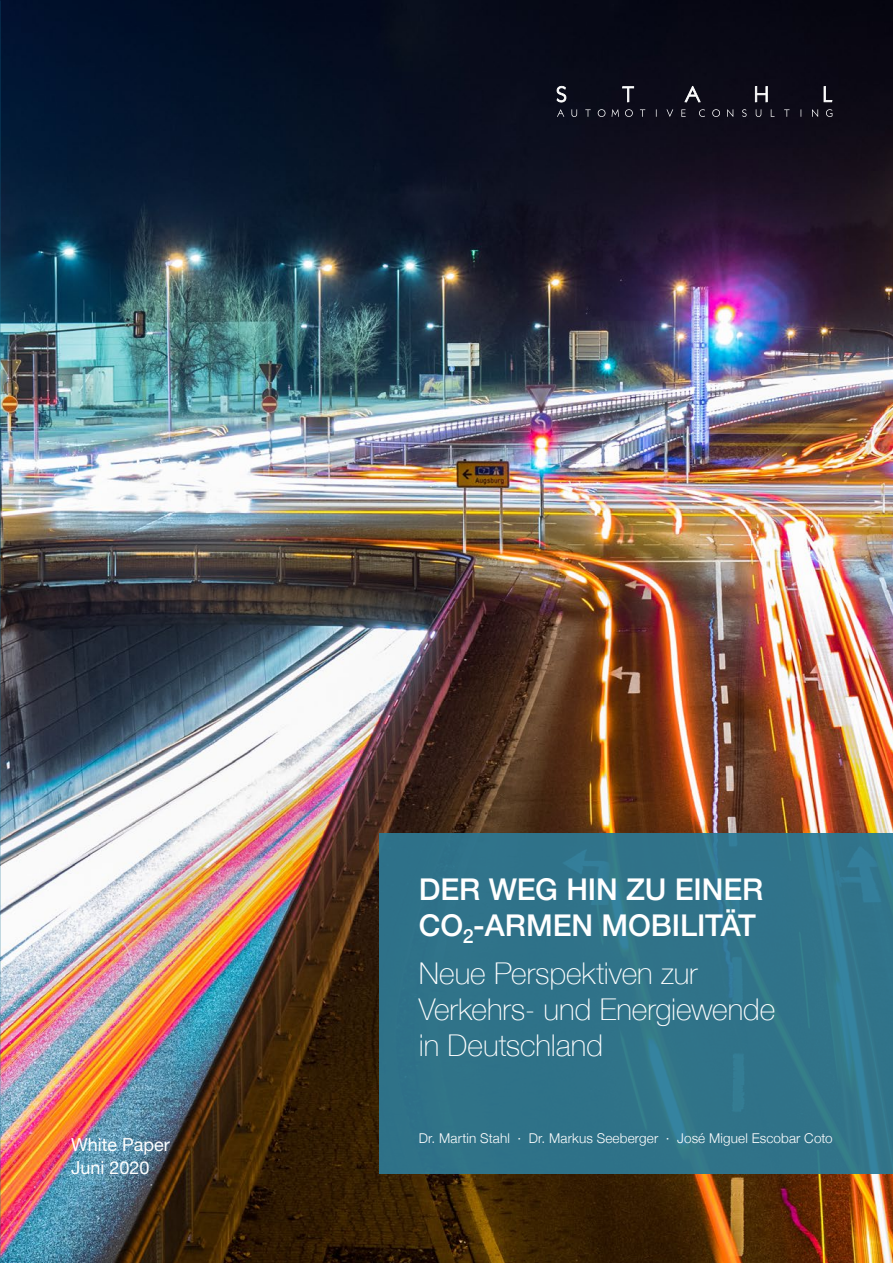
<style>
.page{position:relative;width:893px;height:1263px;background:#fff}
.page>*{position:absolute;margin:0;border:0;box-sizing:border-box;transform-origin:0 0}
.DE_Titel_Headline_42{font:100 30px/36px "Helvetica Neue";color:#fff}
.DE_Titel_Headline_42-2{font:500 30px/36px "Helvetica Neue";letter-spacing:-.005em;color:#fff}
.Subline_12_15pt_Ligh{font:18px "Helvetica Neue";color:#fff}
.DE_Fließtext_9pt{font:300 13.5px "Helvetica Neue";letter-spacing:.01em;color:#fff}
</style>
<div class="page">
<img style="left:0;top:0;width:893px;height:1263px">
<svg style="left:556px;top:86px;width:10px;height:16px"></svg>
<svg style="left:622px;top:86px;width:12px;height:16px"></svg>
<svg style="left:684px;top:86px;width:17px;height:16px"></svg>
<svg style="left:755px;top:86px;width:13px;height:16px"></svg>
<svg style="left:824px;top:86px;width:8px;height:16px"></svg>
<svg style="left:557px;top:109px;width:7px;height:8px"></svg>
<svg style="left:571px;top:109px;width:6px;height:8px"></svg>
<svg style="left:585px;top:109px;width:6px;height:8px"></svg>
<svg style="left:598px;top:109px;width:7px;height:8px"></svg>
<svg style="left:612px;top:109px;width:7px;height:8px"></svg>
<svg style="left:625px;top:109px;width:8px;height:8px"></svg>
<svg style="left:640px;top:109px;width:5px;height:8px"></svg>
<svg style="left:666px;top:109px;width:7px;height:8px"></svg>
<svg style="left:681px;top:109px;width:5px;height:8px"></svg>
<svg style="left:699px;top:109px;width:6px;height:8px"></svg>
<svg style="left:712px;top:109px;width:8px;height:8px"></svg>
<svg style="left:727px;top:109px;width:6px;height:8px"></svg>
<svg style="left:742px;top:109px;width:5px;height:8px"></svg>
<svg style="left:756px;top:109px;width:5px;height:8px"></svg>
<svg style="left:771px;top:109px;width:4px;height:8px"></svg>
<svg style="left:784px;top:109px;width:5px;height:8px"></svg>
<svg style="left:812px;top:109px;width:6px;height:8px"></svg>
<svg style="left:826px;top:109px;width:6px;height:8px"></svg>
<div style="left:379px;top:833px;width:514px;height:341px;background:#307389"></div>
<p class="Subline_12_15pt_Ligh" style="left:71px;top:1132px;width:100px">White Paper</p>
<p class="Subline_12_15pt_Ligh" style="left:71px;top:1154px;width:80px">Juni 2020</p>
<p class="DE_Titel_Headline_42-2" style="left:419px;top:870px;width:346px">DER WEG HIN ZU EINER<br>CO<sub>2</sub>-ARMEN MOBILITÄT</p>
<p class="DE_Titel_Headline_42" style="left:419px;top:954px;width:358px">Neue Perspektiven zur<br>Verkehrs- und Energiewende in Deutschland</p>
<p class="DE_Fließtext_9pt" style="left:419px;top:1130px;width:415px">Dr. Martin Stahl · Dr. Markus Seeberger · José Miguel Escobar Coto</p>
</div>
